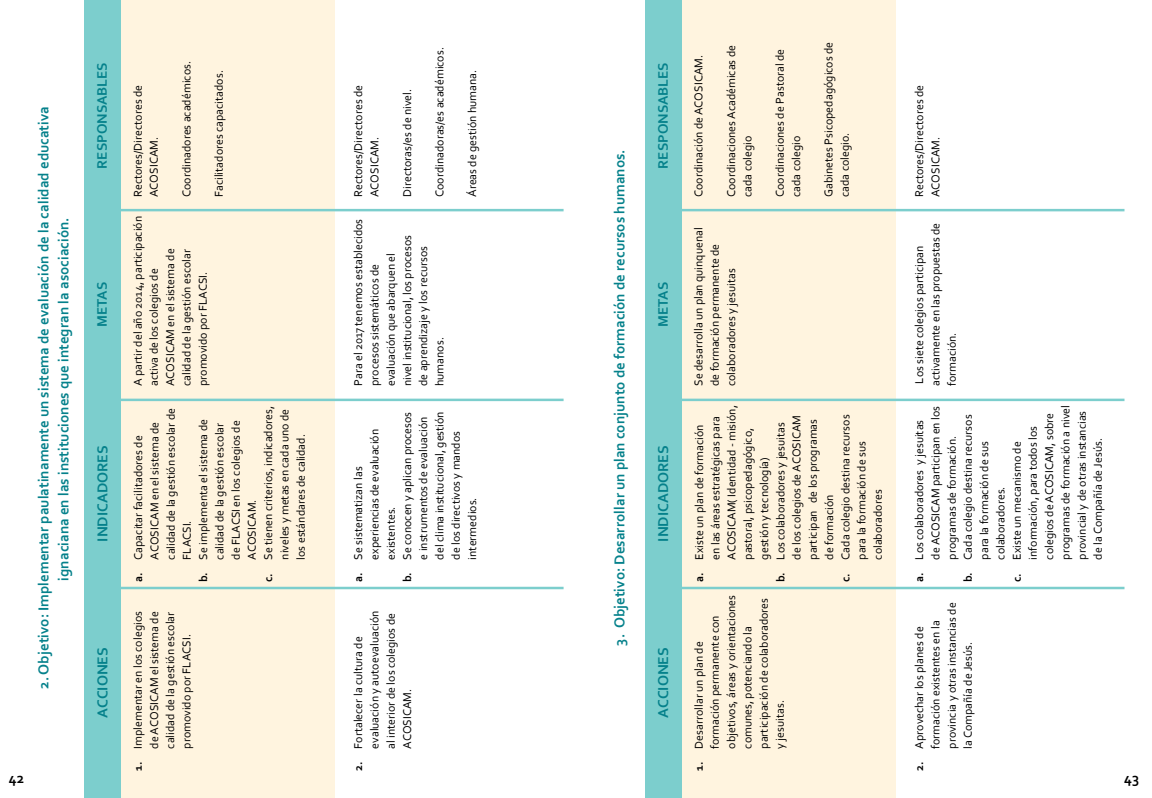
<style>
.page{position:relative;width:1152px;height:798px;background:#fff}
.page>*{position:absolute;margin:0;border:0;box-sizing:border-box;transform-origin:0 0}
.t1{font:700 15px/20px "Corbel";color:#05818b;text-align:center}
.t2{font:700 15px "Corbel";color:#000}
.t3{font:700 14.38px "Corbel";color:#05818b}
.t4{font:11.88px/16.2px "Corbel";color:#000}
.s1{font-weight:700}
</style>
<div class="page">
<div style="left:84px;top:0;width:37px;height:797px;background:#7ccecd"></div>
<div style="left:121px;top:0;width:213px;height:797px;background:#fff4df"></div>
<hr style="left:84px;top:209px;width:479px;height:2px;background:#7ccecd">
<hr style="left:84px;top:398px;width:479px;height:3px;background:#7ccecd">
<hr style="left:84px;top:586px;width:479px;height:3px;background:#7ccecd">
<div style="left:645px;top:0;width:37px;height:797px;background:#7ccecd"></div>
<div style="left:682px;top:0;width:213px;height:797px;background:#fff4df"></div>
<hr style="left:645px;top:209px;width:479px;height:2px;background:#7ccecd">
<hr style="left:645px;top:398px;width:479px;height:3px;background:#7ccecd">
<hr style="left:645px;top:586px;width:479px;height:3px;background:#7ccecd">
<p class="t1" style="left:33px;top:688px;width:584px;rotate:-90deg">2. Objetivo: Implementar paulatinamente un sistema de evaluación de la calidad educativa ignaciana en las instituciones que integran la asociación.</p>
<p class="t3" style="left:93px;top:168px;width:108px;rotate:-90deg">RESPONSABLES</p>
<p class="t3" style="left:93px;top:327px;width:47px;rotate:-90deg">METAS</p>
<p class="t1" style="left:92px;top:541px;width:98px;rotate:-90deg">INDICADORES</p>
<p class="t1" style="left:92px;top:717px;width:72px;rotate:-90deg">ACCIONES</p>
<p class="t4" style="left:129px;top:197px;width:113px;rotate:-90deg">Rectores/Directores de<br>ACOSICAM.</p>
<p class="t4" style="left:178px;top:197px;width:137px;rotate:-90deg">Coordinadores académicos.</p>
<p class="t4" style="left:211px;top:197px;width:128px;rotate:-90deg">Facilitadores capacitados.</p>
<p class="t4" style="left:129px;top:386px;width:171px;rotate:-90deg">A partir del año 2014, participación activa de los colegios de<br>ACOSICAM en el sistema de calidad de la gestión escolar promovido por FLACSI.</p>
<p class="t4" style="left:260px;top:582px;width:177px;rotate:-90deg"><span class="s1">c.</span> Se tienen criterios, indicadores,</p>
<p class="t4" style="left:276px;top:559px;width:152px;rotate:-90deg">niveles y metas en cada uno de</p>
<p class="t4" style="left:162px;top:559px;width:153px;rotate:-90deg">calidad de la gestión escolar de</p>
<p class="t4" style="left:195px;top:582px;width:164px;rotate:-90deg"><span class="s1">b.</span> Se implementa el sistema de</p>
<p class="t4" style="left:211px;top:559px;width:138px;rotate:-90deg">calidad de la gestión escolar</p>
<p class="t4" style="left:227px;top:559px;width:140px;rotate:-90deg">de FLACSI en los colegios de</p>
<p class="t4" style="left:146px;top:559px;width:139px;rotate:-90deg">ACOSICAM en el sistema de</p>
<p class="t4" style="left:292px;top:559px;width:127px;rotate:-90deg">los estándares de calidad.</p>
<p class="t4" style="left:130px;top:582px;width:148px;rotate:-90deg"><span class="s1">a.</span> Capacitar facilitadores de</p>
<p class="t4" style="left:244px;top:559px;width:61px;rotate:-90deg">ACOSICAM.</p>
<p class="t4" style="left:179px;top:559px;width:41px;rotate:-90deg">FLACSI.</p>
<p class="t4" style="left:129px;top:748px;width:139px;text-align:justify;text-indent:-23px;rotate:-90deg"><span class="s1">1.</span> Implementar en los colegios de ACOSICAM el sistema de calidad de la gestión escolar promovido por FLACSI.</p>
<p class="t4" style="left:350px;top:197px;width:113px;rotate:-90deg">Rectores/Directores de<br>ACOSICAM.</p>
<p class="t4" style="left:399px;top:197px;width:110px;rotate:-90deg">Directoras/es de nivel.</p>
<p class="t4" style="left:431px;top:197px;width:151px;rotate:-90deg">Coordinadoras/es académicos.</p>
<p class="t4" style="left:350px;top:386px;width:168px;rotate:-90deg">Para el 2017 tenemos establecidos procesos sistemáticos de evaluación que abarquen el<br>nivel institucional, los procesos<br>de aprendizaje y los recursos humanos.</p>
<p class="t4" style="left:464px;top:197px;width:129px;rotate:-90deg">Áreas de gestión humana.</p>
<p class="t4" style="left:399px;top:582px;width:172px;rotate:-90deg"><span class="s1">b.</span> Se conocen y aplican procesos</p>
<p class="t4" style="left:415px;top:559px;width:145px;rotate:-90deg">e instrumentos de evaluación</p>
<p class="t4" style="left:431px;top:559px;width:150px;rotate:-90deg">del clima institucional, gestión</p>
<p class="t4" style="left:366px;top:559px;width:132px;rotate:-90deg">experiencias de evaluación</p>
<p class="t4" style="left:447px;top:559px;width:130px;rotate:-90deg">de los directivos y mandos</p>
<p class="t4" style="left:350px;top:582px;width:117px;rotate:-90deg"><span class="s1">a.</span> Se sistematizan las</p>
<p class="t4" style="left:464px;top:559px;width:64px;rotate:-90deg">intermedios.</p>
<p class="t4" style="left:382px;top:559px;width:55px;rotate:-90deg">existentes.</p>
<p class="t4" style="left:350px;top:748px;width:139px;text-indent:-23px;rotate:-90deg"><span class="s1">2.</span> Fortalecer la cultura de evaluación y autoevaluación al interior de los colegios de<br>ACOSICAM.</p>
<p class="t1" style="left:609px;top:645px;width:497px;rotate:-90deg">3. Objetivo: Desarrollar un plan conjunto de formación de recursos humanos.</p>
<p class="t3" style="left:654px;top:168px;width:108px;rotate:-90deg">RESPONSABLES</p>
<p class="t3" style="left:654px;top:327px;width:47px;rotate:-90deg">METAS</p>
<p class="t1" style="left:653px;top:541px;width:98px;rotate:-90deg">INDICADORES</p>
<p class="t1" style="left:653px;top:717px;width:72px;rotate:-90deg">ACCIONES</p>
<p class="t4" style="left:690px;top:197px;width:143px;rotate:-90deg">Coordinación de ACOSICAM.</p>
<p class="t4" style="left:723px;top:197px;width:153px;rotate:-90deg">Coordinaciones Académicas de cada colegio</p>
<p class="t4" style="left:771px;top:197px;width:150px;rotate:-90deg">Coordinaciones de Pastoral de cada colegio</p>
<p class="t4" style="left:820px;top:197px;width:157px;rotate:-90deg">Gabinetes Psicopedagógicos de cada colegio.</p>
<p class="t4" style="left:690px;top:386px;width:160px;rotate:-90deg">Se desarrolla un plan quinquenal de formación permanente de colaboradores y jesuitas</p>
<p class="t4" style="left:691px;top:582px;width:159px;rotate:-90deg"><span class="s1">a.</span> Existe un plan de formación</p>
<p class="t4" style="left:707px;top:559px;width:144px;rotate:-90deg">en las áreas estratégicas para</p>
<p class="t4" style="left:723px;top:559px;width:156px;rotate:-90deg">ACOSICAM( Identidad - misión,</p>
<p class="t4" style="left:837px;top:582px;width:169px;rotate:-90deg"><span class="s1">c.</span> Cada colegio destina recursos</p>
<p class="t4" style="left:772px;top:582px;width:161px;rotate:-90deg"><span class="s1">b.</span> Los colaboradores y jesuitas</p>
<p class="t4" style="left:788px;top:559px;width:146px;rotate:-90deg">de los colegios de ACOSICAM</p>
<p class="t4" style="left:804px;top:559px;width:142px;rotate:-90deg">participan de los programas</p>
<p class="t4" style="left:739px;top:559px;width:133px;rotate:-90deg">pastoral, psicopedagógico,</p>
<p class="t4" style="left:853px;top:559px;width:120px;rotate:-90deg">para la formación de sus</p>
<p class="t4" style="left:756px;top:559px;width:104px;rotate:-90deg">gestión y tecnología)</p>
<p class="t4" style="left:869px;top:559px;width:71px;rotate:-90deg">colaboradores</p>
<p class="t4" style="left:820px;top:559px;width:66px;rotate:-90deg">de formación</p>
<p class="t4" style="left:690px;top:748px;width:155px;text-indent:-23px;rotate:-90deg"><span class="s1">1.</span> Desarrollar un plan de formación permanente con objetivos, áreas y orientaciones comunes, potenciando la participación de colaboradores y jesuitas.</p>
<p class="t4" style="left:910px;top:197px;width:113px;rotate:-90deg">Rectores/Directores de<br>ACOSICAM.</p>
<p class="t4" style="left:910px;top:386px;width:165px;rotate:-90deg">Los siete colegios participan activamente en las propuestas de formación.</p>
<p class="t4" style="left:1040px;top:559px;width:148px;rotate:-90deg">colegios de ACOSICAM, sobre</p>
<p class="t4" style="left:1057px;top:559px;width:156px;rotate:-90deg">programas de formación a nivel</p>
<p class="t4" style="left:1073px;top:559px;width:150px;rotate:-90deg">provincial y de otras instancias</p>
<p class="t4" style="left:927px;top:559px;width:155px;rotate:-90deg">de ACOSICAM participan en los</p>
<p class="t4" style="left:959px;top:582px;width:169px;rotate:-90deg"><span class="s1">b.</span> Cada colegio destina recursos</p>
<p class="t4" style="left:911px;top:582px;width:164px;rotate:-90deg"><span class="s1">a.</span> Los colaboradores y jesuitas</p>
<p class="t4" style="left:1024px;top:559px;width:135px;rotate:-90deg">información, para todos los</p>
<p class="t4" style="left:943px;top:559px;width:125px;rotate:-90deg">programas de formación.</p>
<p class="t4" style="left:1089px;top:559px;width:123px;rotate:-90deg">de la Compañía de Jesús.</p>
<p class="t4" style="left:976px;top:559px;width:120px;rotate:-90deg">para la formación de sus</p>
<p class="t4" style="left:1008px;top:582px;width:142px;rotate:-90deg"><span class="s1">c.</span> Existe un mecanismo de</p>
<p class="t4" style="left:992px;top:559px;width:75px;rotate:-90deg">colaboradores.</p>
<p class="t4" style="left:911px;top:748px;width:147px;text-indent:-23px;rotate:-90deg"><span class="s1">2.</span> Aprovechar los planes de formación existentes en la provincia y otras instancias de la Compañía de Jesús.</p>
<p class="t2" style="left:9px;top:768px;width:17px">42</p>
<p class="t2" style="left:1124px;top:768px;width:17px">43</p>
</div>
